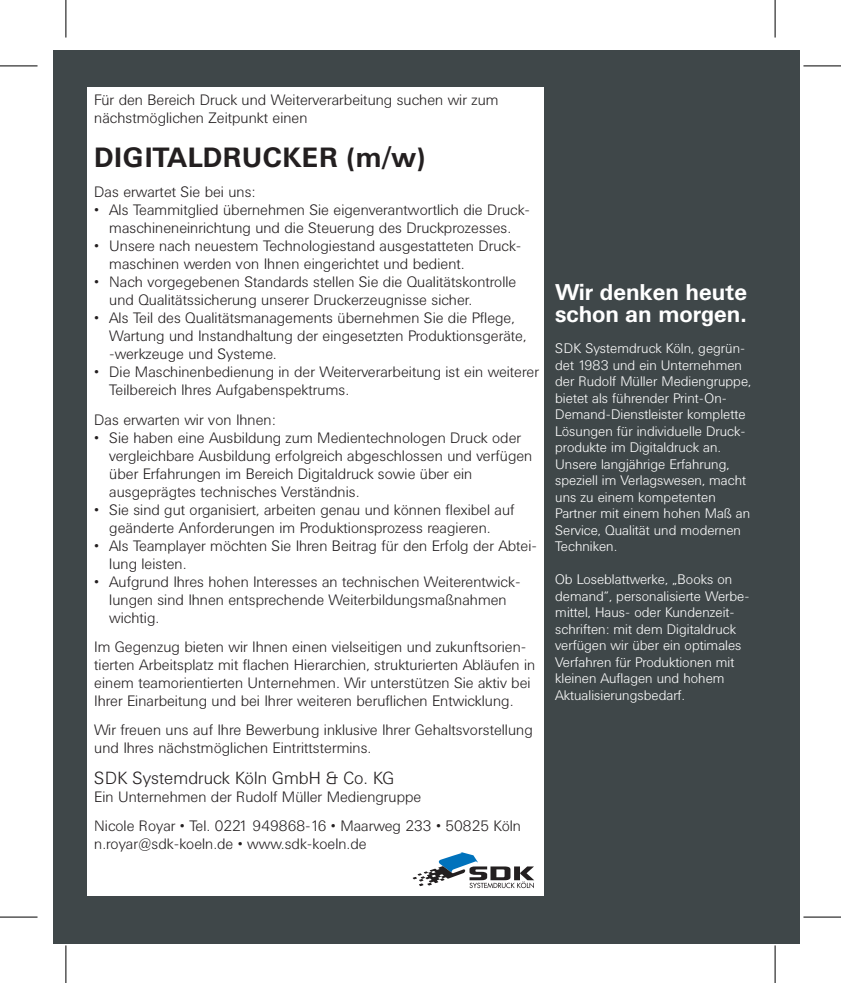
<style>
.page{position:relative;width:841px;height:983px;background:#fff}
.page>*{position:absolute;margin:0;border:0;box-sizing:border-box;transform-origin:0 0}
.t1{font:700 27.5px "Univers BQ";letter-spacing:.02em;color:#231f20}
.t2{font:700 22.5px/22.5px "Univers BQ";color:#fff}
.t3{font:300 17.5px "Univers BQ";color:#231f20}
.t4{font:300 15px/18px "Univers BQ";color:#231f20}
.t5{font:300 13.75px/16.5px "Univers BQ";color:#fff}
</style>
<div class="page">
<div style="left:53px;top:51px;width:746px;height:892px;background:#3f4749"></div>
<div style="left:87px;top:87px;width:456px;height:808px;background:#fff"></div>
<svg style="left:412px;top:852px;width:122px;height:35px"></svg>
<hr style="left:0;top:65px;width:38px;height:1px;background:#000">
<hr style="left:803px;top:65px;width:37px;height:1px;background:#000">
<hr style="left:0;top:916px;width:38px;height:1px;background:#000">
<hr style="left:803px;top:916px;width:37px;height:1px;background:#000">
<hr style="left:65px;top:0;width:1px;height:37px;background:#000">
<hr style="left:65px;top:945px;width:1px;height:37px;background:#000">
<hr style="left:774px;top:0;width:1px;height:37px;background:#000">
<hr style="left:774px;top:945px;width:1px;height:37px;background:#000">
<p class="t4" style="left:94px;top:92px;width:406px">Für den Bereich Druck und Weiterverarbeitung suchen wir zum nächstmöglichen Zeitpunkt einen</p>
<h1 class="t1" style="left:94px;top:142px;width:333px">DIGITALDRUCKER (m/w)</h1>
<p class="t4" style="left:94px;top:183px;width:163px">Das erwartet Sie bei uns:</p>
<p class="t4" style="left:94px;top:201px;width:437px;text-align:center">• Als Teammitglied übernehmen Sie eigenverantwortlich die Druck&shy;maschineneinrichtung und die Steuerung des Druckprozesses.</p>
<p class="t4" style="left:109px;top:237px;width:413px;text-indent:-15px">• Unsere nach neuestem Technologiestand ausgestatteten Druck&shy;maschinen werden von Ihnen eingerichtet und bedient.</p>
<p class="t4" style="left:109px;top:273px;width:408px;text-indent:-15px">• Nach vorgegebenen Standards stellen Sie die Qualitätskontrolle und Qualitätssicherung unserer Druckerzeugnisse sicher.</p>
<p class="t4" style="left:109px;top:309px;width:418px;text-indent:-15px">• Als Teil des Qualitätsmanagements übernehmen Sie die Pflege,<br>Wartung und Instandhaltung der eingesetzten Produktionsgeräte, -werkzeuge und Systeme.</p>
<p class="t4" style="left:109px;top:363px;width:431px;text-indent:-15px">• Die Maschinenbedienung in der Weiterverarbeitung ist ein weiterer<br>Teilbereich Ihres Aufgabenspektrums.</p>
<p class="t4" style="left:94px;top:411px;width:183px">Das erwarten wir von Ihnen:</p>
<p class="t4" style="left:109px;top:429px;width:424px;text-indent:-15px">• Sie haben eine Ausbildung zum Medientechnologen Druck oder vergleichbare Ausbildung erfolgreich abgeschlossen und verfügen über Erfahrungen im Bereich Digitaldruck sowie über ein ausgeprägtes technisches Verständnis.</p>
<p class="t4" style="left:109px;top:501px;width:407px;text-indent:-15px">• Sie sind gut organisiert, arbeiten genau und können flexibel auf geänderte Anforderungen im Produktionsprozess reagieren.</p>
<p class="t4" style="left:109px;top:537px;width:429px;text-indent:-15px">• Als Teamplayer möchten Sie Ihren Beitrag für den Erfolg der Abtei&shy;lung leisten.</p>
<p class="t4" style="left:109px;top:573px;width:413px;text-indent:-15px">• Aufgrund Ihres hohen Interesses an technischen Weiterentwick&shy;lungen sind Ihnen entsprechende Weiterbildungsmaßnahmen wichtig.</p>
<p class="t4" style="left:94px;top:638px;width:442px">Im Gegenzug bieten wir Ihnen einen vielseitigen und zukunftsorien&shy;tierten Arbeitsplatz mit flachen Hierarchien, strukturierten Abläufen in einem teamorientierten Unternehmen. Wir unterstützen Sie aktiv bei Ihrer Einarbeitung und bei Ihrer weiteren beruflichen Entwicklung.</p>
<p class="t4" style="left:94px;top:720px;width:440px">Wir freuen uns auf Ihre Bewerbung inklusive Ihrer Gehaltsvorstellung und Ihres nächstmöglichen Eintrittstermins.</p>
<p class="t3" style="left:94px;top:768px;width:301px">SDK Systemdruck Köln GmbH &amp; Co. KG</p>
<p class="t4" style="left:94px;top:782px;width:428px;line-height:28.8px">Ein Unternehmen der Rudolf Müller Mediengruppe<br>Nicole Royar • Tel. 0221 949868-16 • Maarweg 233 • 50825 Köln</p>
<p class="t4" style="left:94px;top:834px;width:274px">n.royar@sdk-koeln.de • www.sdk-koeln.de</p>
<h2 class="t2" style="left:555px;top:281px;width:193px">Wir denken heute schon an morgen.</h2>
<p class="t5" style="left:555px;top:340px;width:197px">SDK Systemdruck Köln, gegrün&shy;det 1983 und ein Unternehmen der Rudolf Müller Mediengruppe, bietet als führender Print-On-<br>Demand-Dienstleister komplette<br>Lösungen für individuelle Druck&shy;produkte im Digitaldruck an.<br>Unsere langjährige Erfahrung, speziell im Verlagswesen, macht uns zu einem kompetenten<br>Partner mit einem hohen Maß an<br>Service, Qualität und modernen<br>Techniken.</p>
<p class="t5" style="left:555px;top:571px;width:196px">Ob Loseblattwerke, „Books on demand“, personalisierte Werbe&shy;mittel, Haus- oder Kundenzeit&shy;schriften: mit dem Digitaldruck verfügen wir über ein optimales<br>Verfahren für Produktionen mit kleinen Auflagen und hohem<br>Aktualisierungsbedarf.</p>
</div>
